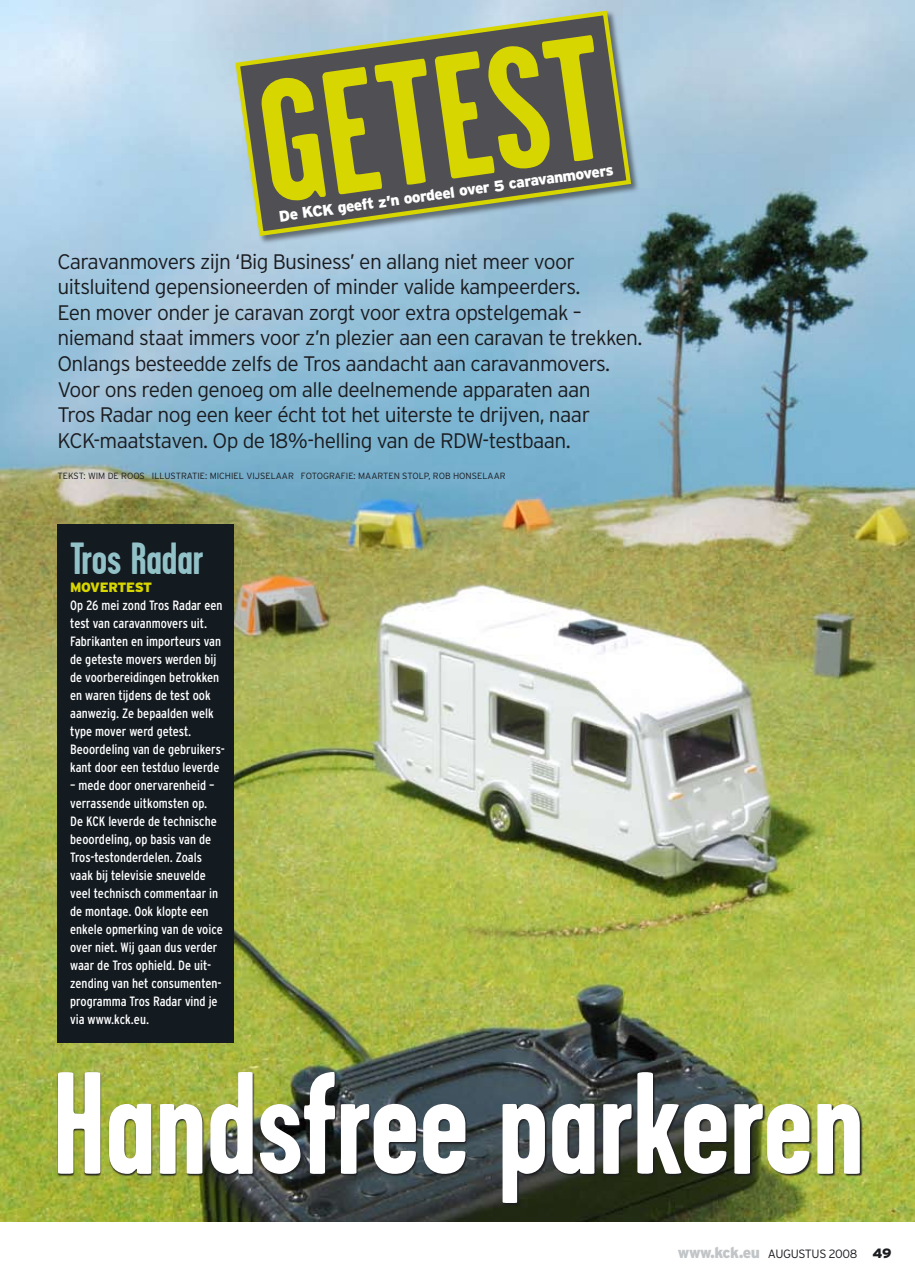
<style>
.page{position:relative;width:915px;height:1276px;background:#fff}
.page>*{position:absolute;margin:0;border:0;box-sizing:border-box;transform-origin:0 0}
.t1{font:700 175.8px "Garage Gothic";color:#d8d600}
.t2{font:700 145.5px "Garage Gothic";color:#fff}
.t3{font:700 45px "Garage Gothic";color:#92c2c8}
.t4{font:300 21px/25.5px "Interstate";letter-spacing:-.03em;color:#1b1c20}
.t5{font:900 15.45px "Interstate";color:#fff}
.t6{font:condensed 13.5px/18px "Interstate";color:#fff}
.t7{font:900 13.5px "Interstate";letter-spacing:-.035em;color:#d8d600}
.t8{font:300 12px "Interstate";letter-spacing:-.03em;color:#1b1c20}
.t9{font:300 9px "Interstate";color:#1b1c20}
.s1{font-weight:900;font-size:15.6px;color:#c2c5c7}
.s2{font-weight:900;font-size:13.5px}
</style>
<div class="page">
<img style="left:0;top:0;width:914px;height:1222px">
<div style="left:57px;top:1071px;width:806px;height:135px;background:#1b1c20;opacity:.95"></div>
<div style="left:57px;top:524px;width:177px;height:519px;background:#131a20"></div>
<div style="left:234px;top:10px;width:406px;height:235px;background:#1b1c20;opacity:.55"></div>
<svg style="left:233px;top:8px;width:400px;height:230px;background:#6f7673"></svg>
<h1 class="t1" style="left:248px;top:51px;width:333px;rotate:-8deg">getest</h1>
<p class="t5" style="left:278px;top:207px;width:341px;rotate:-8deg">DE KCK GEEFTZ’N OORDEELOVER5 CARAVANM OVERS</p>
<p class="t4" style="left:57px;top:249px;width:586px">Caravanmovers zijn ‘Big Business’ en allang niet meer voor uitsluitend gepensioneerden of minder valide kampeerders.<br>Een mover onder je caravan zorgt voor extra opstelgemak – niemand staat immers voor z’n plezier aan een caravan te trekken.<br>Onlangs besteedde zelfs de Tros aandacht aan caravanmovers.<br>Voor ons reden genoeg om alle deelnemende apparaten aan<br>Tros Radar nog een keer écht tot het uiterste te drijven, naar KCK-maatstaven. Op de 18%-helling van de RDW-testbaan.</p>
<p class="t9" style="left:57px;top:471px;width:447px">Tekst: Wim de Roos illustratie: michiel vijselaar fotografie: Maarten Stolp, Rob Honselaar</p>
<h3 class="t3" style="left:70px;top:535px;width:135px">Tros Radar</h3>
<p class="t7" style="left:70px;top:580px;width:83px">MOVERTEST</p>
<p class="t6" style="left:70px;top:596px;width:156px">Op 26 mei zond Tros Radar een test van caravanmovers uit.<br>Fabrikanten en importeurs van de geteste movers werden bij de voorbereidingen betrokken en waren tijdens de test ook aanwezig. Ze bepaalden welk type mover werd getest.<br>Beoordeling van de gebruikers&shy;kant door een testduo leverde</p>
<p class="t6" style="left:70px;top:776px;width:154px">– mede door onervarenheid – verrassende uitkomsten op.<br>De KCK leverde de technische beoordeling, op basis van de<br>Tros-testonderdelen. Zoals vaak bij televisie sneuvelde veel technisch commentaar in de montage. Ook klopte een enkele opmerking van de voice over niet. Wij gaan dus verder waar de Tros ophield. De uit&shy;zending van het consumenten&shy;programma Tros Radar vind je via www.kck.eu.</p>
<h2 class="t2" style="left:52px;top:1046px;width:813px">Handsfree parkeren</h2>
<p class="t8" style="left:677px;top:1247px;width:215px"><span class="s1">WWW.KCK.EU</span> augustus 2008 <span class="s2">49</span></p>
</div>
